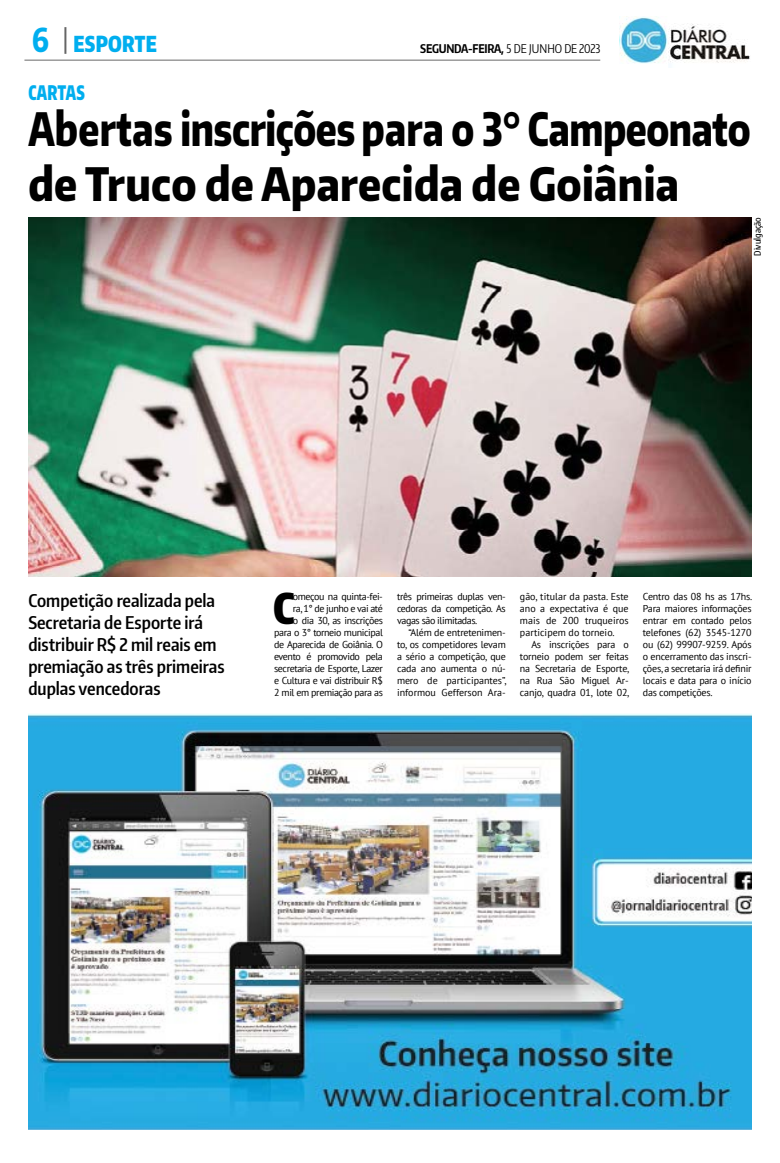
<style>
.page{position:relative;width:780px;height:1163px;background:#fff}
.page>*{position:absolute;margin:0;border:0;box-sizing:border-box;transform-origin:0 0}
.t1{font:800 46px/55px "Encode Sans Narrow";letter-spacing:.005em;color:#000;scale:.8 1}
.t2{font:900 42.4px "Encode Sans Compressed";color:#000}
.t3{font:900 22px "Encode Sans Compressed";letter-spacing:.01em;color:#00aeef;scale:.91 1}
.t4{font:900 20px "Encode Sans Compressed";letter-spacing:.02em;color:#00aeef;scale:.8 1}
.t5{font:600 17.5px/22px "Encode Sans Compressed";color:#000}
.t6{font:700 12px "Encode Sans Compressed";letter-spacing:-.02em;color:#000}
.t7{font:10px/12px "PT Sans";letter-spacing:-.02em;color:#000;text-align:justify}
.t8{font:10px/12px "PT Sans";letter-spacing:-.04em;color:#000;text-align:right}
.t9{font:10px "PT Sans";color:#000}
.t10{font:500 9px "Encode Sans Compressed";color:#000}
.s1{font-weight:800;font-size:33px}
.s2{font-weight:400}
</style>
<div class="page">
<img style="left:668px;top:24px;width:82px;height:39px">
<img style="left:619px;top:17px;width:48px;height:47px">
<hr style="left:24px;top:60px;width:576px;height:1px;background:#000">
<hr style="left:64px;top:27px;width:2px;height:27px;background:#000">
<img style="left:28px;top:713px;width:723px;height:416px">
<img style="left:28px;top:217px;width:723px;height:359px">
<p class="t3" style="left:32px;top:30px;width:139px"><span class="s1">6</span> ESPORTE</p>
<p class="t6" style="left:420px;top:41px;width:182px">SEGUNDA-FEIRA, <span class="s2">5 DE JUNHO DE 2023</span></p>
<p class="t4" style="left:28px;top:79px;width:72px">CARTAS</p>
<p class="t1" style="left:28px;top:100px;width:904px">Abertas inscrições para o 3° Campeonato de Truco de Aparecida de Goiânia</p>
<p class="t10" style="left:751px;top:256px;width:40px;rotate:-90deg">Divulgação</p>
<p class="t5" style="left:28px;top:589px;width:198px">Competição realizada pela<br>Secretaria de Esporte irá distribuir R$ 2 mil reais em premiação as três primeiras duplas vencedoras</p>
<p class="t2" style="left:273px;top:580px;width:21px">C</p>
<p class="t8" style="left:274px;top:590px;width:110px">omeçou na quinta-fei-<br>ra, 1° de junho e vai até<br>o dia 30, as inscrições para o 3° torneio municipal de Aparecida de Goiânia. O evento é promovido pela secretaria de Esporte, Lazer e Cultura e vai distribuir R$<br>2 mil em premiação para as</p>
<p class="t8" style="left:397px;top:590px;width:110px">três primeiras duplas ven-</p>
<p class="t8" style="left:397px;top:602px;width:110px">cedoras da competição. As</p>
<p class="t8" style="left:397px;top:614px;width:82px">vagas são ilimitadas.</p>
<p class="t7" style="left:408px;top:626px;width:99px">“Além de entretenimen-</p>
<p class="t7" style="left:397px;top:638px;width:110px">to, os competidores levam</p>
<p class="t7" style="left:397px;top:650px;width:110px">a sério a competição, que</p>
<p class="t7" style="left:397px;top:662px;width:110px">cada ano aumenta o nú-</p>
<p class="t9" style="left:397px;top:674px;width:111px">mero de participantes”,</p>
<p class="t9" style="left:397px;top:686px;width:110px">informou Gefferson Ara-</p>
<p class="t9" style="left:520px;top:590px;width:110px">gão, titular da pasta. Este</p>
<p class="t9" style="left:520px;top:602px;width:110px">ano a expectativa é que</p>
<p class="t9" style="left:520px;top:614px;width:110px">mais de 200 truqueiros</p>
<p class="t9" style="left:520px;top:626px;width:96px">participem do torneio.</p>
<p class="t7" style="left:531px;top:638px;width:99px">As inscrições para o</p>
<p class="t7" style="left:520px;top:650px;width:110px">torneio podem ser feitas</p>
<p class="t7" style="left:520px;top:662px;width:111px">na Secretaria de Esporte,</p>
<p class="t7" style="left:520px;top:674px;width:110px">na Rua São Miguel Ar-</p>
<p class="t7" style="left:520px;top:686px;width:111px">canjo, quadra 01, lote 02,</p>
<p class="t7" style="left:643px;top:590px;width:111px">Centro das 08 hs as 17hs.<br>Para maiores informações entrar em contado pelos telefones (62) 3545-1270 ou (62) 99907-9259. Após o encerramento das inscri&shy;ções, a secretaria irá definir locais e data para o início das competições.</p>
</div>
